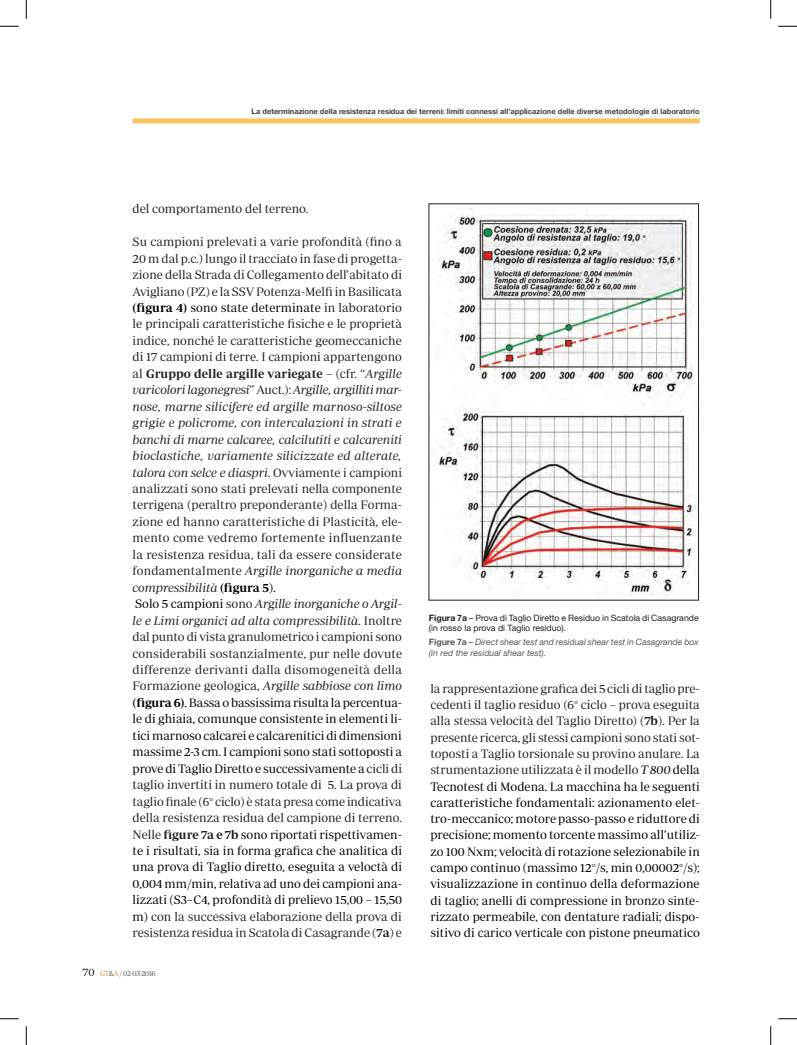
<style>
.page{position:relative;width:797px;height:1045px;background:#fff}
.page>*{position:absolute;margin:0;border:0;box-sizing:border-box;transform-origin:0 0}
.t1{font:12.5px/16.2px "Periodico Display Lg";color:#000001;text-align:justify}
.t2{font:12.5px/16.5px "Periodico Display Lg";letter-spacing:.005em;color:#231f20;text-align:justify}
.t3{font:12.5px/16.5px "Periodico Display Lg It";color:#231f20;text-align:justify}
.t4{font:600 12.5px "Periodico Display";letter-spacing:.01em;color:#231f20}
.t5{font:8.75px/10.5px "Helvetica Neue LT Std";color:#231f20}
.t6{font:italic 8.75px/10.5px "Helvetica Neue LT Std";letter-spacing:-.005em;color:#57585a}
.t7{font:700 7.5px "Helvetica Neue LT Std";color:#3e3e3f}
.t8{font:7.5px "Periodico Display Lg";letter-spacing:-.05em;color:#57585a}
.s1{font-family:"Periodico Display";font-weight:600;color:#000001}
.s2{color:#000001}
.s3{font-family:"Periodico Display Lg";font-weight:400}
.s4{font-family:"Periodico Display Lg It";font-weight:400}
.s5{font-family:"Periodico Display Lg"}
.s6{font-family:"Periodico Display Lg";color:#000001}
.s7{font-family:"Periodico Display";font-weight:600;color:#231f20}
.s8{font-family:"Periodico Display";font-weight:600}
.s9{color:#231f20}
.s10{font-size:11.25px;color:#231f20}
.s11{color:#d39429}
.s12{font-weight:700}
.s13{font-weight:700;font-style:normal}
.s14{font-family:"Periodico Display Lg It"}
</style>
<div class="page">
<div style="left:133px;top:118px;width:566px;height:5px;background:#f9c364"></div>
<img style="left:436px;top:208px;width:261px;height:388px">
<svg style="left:0;top:25px;width:19px;height:2px"></svg>
<svg style="left:778px;top:25px;width:19px;height:2px"></svg>
<svg style="left:0;top:1018px;width:19px;height:1px"></svg>
<svg style="left:778px;top:1018px;width:19px;height:1px"></svg>
<svg style="left:25px;top:0;width:2px;height:19px"></svg>
<svg style="left:25px;top:1026px;width:2px;height:19px"></svg>
<svg style="left:770px;top:0;width:1px;height:19px"></svg>
<svg style="left:770px;top:1026px;width:1px;height:19px"></svg>
<p class="t7" style="left:252px;top:106px;width:449px">La determinazione della resistenza residua dei terreni: limiti connessi all’applicazione delle diverse metodologie di laboratorio</p>
<p class="t2" style="left:133px;top:200px;width:177px">del comportamento del terreno.</p>
<p class="t2" style="left:133px;top:233px;width:271px">Su campioni prelevati a varie profondità (fino a 20 m dal p.c.) lungo il tracciato in fase di progetta&shy;zione della Strada di Collegamento dell’abitato di Avigliano (PZ) e la SSV Potenza-Melfi in Basilicata <span class="s1">(figura 4)</span> <span class="s2">sono state determinate</span> in laboratorio le principali caratteristiche fisiche e le proprietà indice, nonché le caratteristiche geomeccaniche di 17 campioni di terre. I campioni appartengono</p>
<p class="t4" style="left:133px;top:366px;width:271px"><span class="s3">al</span> Gruppo delle argille variegate <span class="s3">– (cfr. “</span><span class="s4">Argille</span></p>
<p class="t3" style="left:133px;top:381px;width:271px">varicolori lagonegresi<span class="s5">” Auct.):</span> Argille, argilliti mar&shy;nose, marne silicifere ed argille marnoso-siltose grigie e policrome, con intercalazioni in strati e banchi di marne calcaree, calcilutiti e calcareniti bioclastiche, variamente silicizzate ed alterate, talora con selce e diaspri<span class="s5">. Ovviamente i campioni</span></p>
<p class="t2" style="left:133px;top:480px;width:271px">analizzati sono stati prelevati nella componente terrigena (peraltro preponderante) della Forma&shy;zione ed hanno caratteristiche di Plasticità, ele&shy;mento come vedremo fortemente influenzante la resistenza residua, tali da essere considerate</p>
<p class="t3" style="left:133px;top:562px;width:271px;text-align:left"><span class="s5">fondamentalmente</span> Argille inorganiche a media compressibilità <span class="s1">(figura 5</span><span class="s6">).<br>Solo 5 campioni</span> <span class="s5">sono</span> Argille inorganiche o Argil&shy;le e Limi organici ad alta compressibilità<span class="s5">. Inoltre</span></p>
<p class="t2" style="left:133px;top:628px;width:271px">dal punto di vista granulometrico i campioni sono considerabili sostanzialmente, pur nelle dovute differenze derivanti dalla disomogeneità della</p>
<p class="t3" style="left:133px;top:677px;width:271px"><span class="s5">Formazione geologica,</span> Argille sabbiose con limo</p>
<p class="t1" style="left:133px;top:694px;width:271px"><span class="s7">(</span><span class="s8">figura 6)</span>. Bassa o bassissima risulta la percentua&shy;le di ghiaia, comunque consistente in elementi li&shy;tici marnoso calcarei e calcarenitici di dimensioni massime 2-3 cm. I campioni sono stati sottoposti a prove di Taglio Diretto e successivamente a <span class="s9">cicli di taglio invertiti in numero totale di 5. La prova di taglio finale (6° ciclo) è stata presa come indicativa della resistenza residua del campione di terreno.<br>Nelle</span> <span class="s7">figure 7a e 7b</span> sono riportati rispettivamen&shy;te i risultati, sia in forma grafica che analitica di una prova di Taglio diretto, eseguita a veloctà di 0,004 mm/min, relativa ad uno dei campioni ana&shy;lizzati (S3–C4, profondità di prelievo 15,00 – 15,50 m) <span class="s9">con la successiva elaborazione della prova di resistenza residua in Scatola di Casagrande (</span><span class="s7">7a</span><span class="s9">) e</span></p>
<p class="t8" style="left:83px;top:969px;width:74px"><span class="s10">70</span> <span class="s11">GT</span>&amp;<span class="s11">A</span> / 02-03-2016</p>
<p class="t5" style="left:429px;top:612px;width:271px"><span class="s12">Figura 7a</span> – Prova di Taglio Diretto e Residuo in Scatola di Casagrande (in rosso la prova di Taglio residuo).</p>
<p class="t6" style="left:429px;top:637px;width:271px"><span class="s13">Figure 7a</span> – Direct shear test and residual shear test in Casagrande box (in red the residual shear test).</p>
<p class="t1" style="left:430px;top:680px;width:271px"><span class="s9">la rappresentazione grafica dei 5 cicli di taglio pre&shy;cedenti il taglio residuo (6° ciclo – prova eseguita alla stessa velocità del Taglio Diretto) (</span><span class="s7">7b</span><span class="s9">). Per la presente ricerca, gli stessi campioni sono stati sot&shy;toposti a Taglio torsionale su provino anulare. La strumentazione utilizzata è il modello</span> <span class="s14">T 800</span> della Tecnotest di Modena. La macchina ha le seguenti caratteristiche fondamentali: azionamento elet&shy;tro-meccanico; motore passo-passo e riduttore di precisione; momento torcente massimo all’utiliz&shy;zo 100 Nxm; velocità di rotazione selezionabile in campo continuo (massimo 12°/s, min 0,00002°/s); visualizzazione in continuo della deformazione di taglio; anelli di compressione in bronzo sinte&shy;rizzato permeabile, con dentature radiali; dispo&shy;sitivo di carico verticale con pistone pneumatico</p>
</div>
